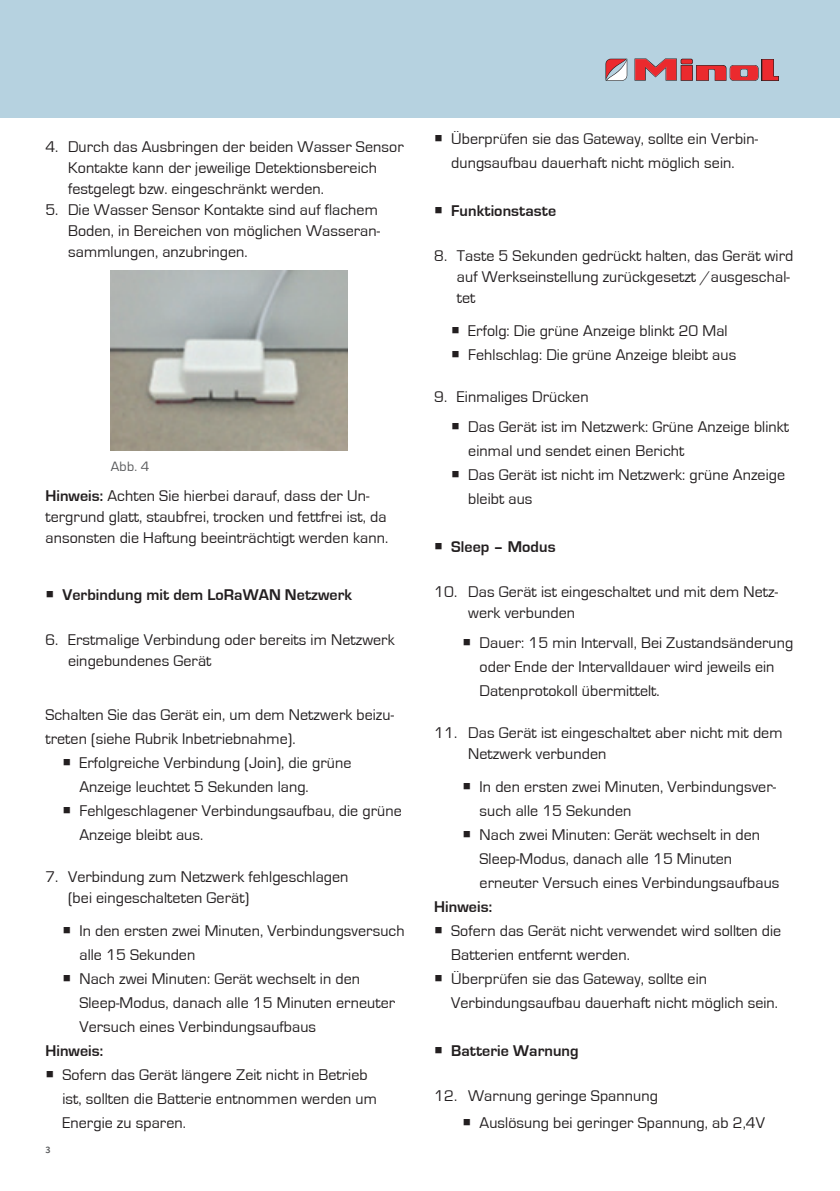
<style>
.page{position:relative;width:840px;height:1191px;background:#fff}
.page>*{position:absolute;margin:0;border:0;box-sizing:border-box;transform-origin:0 0}
.t1{font:16px/24px "Eurostile";letter-spacing:.005em;color:#231f20}
.t2{font:700 16px "Eurostile";letter-spacing:.005em;color:#231f20}
.t3{font:14px "Eurostile";color:#57585a}
.t4{font:600 10px "Source Sans Pro";color:#57585a}
.s1{font-weight:700}
</style>
<div class="page">
<div style="left:0;top:0;width:839px;height:117px;background:#b6d2e0"></div>
<svg style="left:605px;top:59px;width:22px;height:22px"></svg>
<svg style="left:634px;top:59px;width:144px;height:22px"></svg>
<img style="left:110px;top:270px;width:237px;height:180px">
<p class="t1" style="left:68px;top:137px;width:337px;line-height:21px;text-indent:-23px">4. Durch das Ausbringen der beiden Wasser Sensor<br>Kontakte kann der jeweilige Detektionsbereich festgelegt bzw. eingeschränkt werden.</p>
<p class="t1" style="left:68px;top:200px;width:313px;line-height:21px;text-indent:-23px">5. Die Wasser Sensor Kontakte sind auf flachem<br>Boden, in Bereichen von möglichen Wasseran&shy;sammlungen, anzubringen.</p>
<p class="t3" style="left:111px;top:459px;width:40px">Abb. 4</p>
<p class="t1" style="left:45px;top:486px;width:344px;line-height:21px"><span class="s1">Hinweis:</span> Achten Sie hierbei darauf, dass der Un&shy;tergrund glatt, staubfrei, trocken und fettfrei ist, da ansonsten die Haftung beeinträchtigt werden kann.</p>
<p class="t2" style="left:62px;top:586px;width:291px">Verbindung mit dem LoRaWAN Netzwerk</p>
<p class="t1" style="left:68px;top:630px;width:328px;line-height:21px;text-indent:-23px">6. Erstmalige Verbindung oder bereits im Netzwerk eingebundenes Gerät</p>
<p class="t1" style="left:45px;top:703px;width:350px">Schalten Sie das Gerät ein, um dem Netzwerk beizu-</p>
<p class="t1" style="left:45px;top:727px;width:251px">treten (siehe Rubrik Inbetriebnahme).</p>
<p class="t1" style="left:79px;top:751px;width:273px">Erfolgreiche Verbindung (Join), die grüne</p>
<p class="t1" style="left:79px;top:775px;width:231px">Anzeige leuchtet 5 Sekunden lang.</p>
<p class="t1" style="left:79px;top:799px;width:323px">Fehlgeschlagener Verbindungsaufbau, die grüne</p>
<p class="t1" style="left:79px;top:823px;width:125px">Anzeige bleibt aus.</p>
<p class="t1" style="left:68px;top:867px;width:282px;line-height:21px;text-indent:-23px">7. Verbindung zum Netzwerk fehlgeschlagen (bei eingeschalteten Gerät)</p>
<p class="t1" style="left:79px;top:919px;width:326px">In den ersten zwei Minuten, Verbindungsversuch alle 15 Sekunden<br>Nach zwei Minuten: Gerät wechselt in den Sleep-Modus, danach alle 15 Minuten erneuter Versuch eines Verbindungsaufbaus</p>
<p class="t2" style="left:45px;top:1042px;width:59px">Hinweis:</p>
<p class="t1" style="left:62px;top:1063px;width:316px">Sofern das Gerät längere Zeit nicht in Betrieb ist, sollten die Batterie entnommen werden um<br>Energie zu sparen.</p>
<p class="t4" style="left:45px;top:1143px;width:7px">3</p>
<p class="t1" style="left:451px;top:127px;width:308px">Überprüfen sie das Gateway, sollte ein Verbin&shy;dungsaufbau dauerhaft nicht möglich sein.</p>
<p class="t2" style="left:451px;top:202px;width:106px">Funktionstaste</p>
<p class="t1" style="left:456px;top:246px;width:338px;line-height:21px;text-indent:-23px">8. Taste 5 Sekunden gedrückt halten, das Gerät wird auf Werkseinstellung zurückgesetzt /ausgeschal&shy;tet</p>
<p class="t1" style="left:468px;top:319px;width:269px">Erfolg: Die grüne Anzeige blinkt 20 Mal<br>Fehlschlag: Die grüne Anzeige bleibt aus</p>
<p class="t1" style="left:468px;top:382px;width:322px;line-height:30px;text-indent:-34px">9. Einmaliges Drücken<br>Das Gerät ist im Netzwerk: Grüne Anzeige blinkt</p>
<p class="t1" style="left:468px;top:439px;width:318px">einmal und sendet einen Bericht<br>Das Gerät ist nicht im Netzwerk: grüne Anzeige bleibt aus</p>
<p class="t2" style="left:451px;top:538px;width:106px">Sleep – Modus</p>
<p class="t1" style="left:468px;top:582px;width:311px;line-height:21px;text-indent:-34px">10. Das Gerät ist eingeschaltet und mit dem Netz&shy;werk verbunden</p>
<p class="t1" style="left:479px;top:631px;width:315px">Dauer: 15 min Intervall, Bei Zustandsänderung oder Ende der Intervalldauer wird jeweils ein<br>Datenprotokoll übermittelt.</p>
<p class="t1" style="left:468px;top:723px;width:316px;line-height:21px;text-indent:-34px">11. Das Gerät ist eingeschaltet aber nicht mit dem<br>Netzwerk verbunden</p>
<p class="t1" style="left:479px;top:775px;width:301px">In den ersten zwei Minuten, Verbindungsver&shy;such alle 15 Sekunden<br>Nach zwei Minuten: Gerät wechselt in den Sleep-Modus, danach alle 15 Minuten erneuter Versuch eines Verbindungsaufbaus</p>
<p class="t2" style="left:434px;top:898px;width:59px">Hinweis:</p>
<p class="t1" style="left:451px;top:919px;width:331px">Sofern das Gerät nicht verwendet wird sollten die Batterien entfernt werden.<br>Überprüfen sie das Gateway, sollte ein Verbindungsaufbau dauerhaft nicht möglich sein.</p>
<p class="t2" style="left:451px;top:1042px;width:129px">Batterie Warnung</p>
<p class="t1" style="left:479px;top:1083px;width:287px;line-height:27px;text-indent:-45px">12. Warnung geringe Spannung<br>Auslösung bei geringer Spannung, ab 2,4V</p>
</div>
